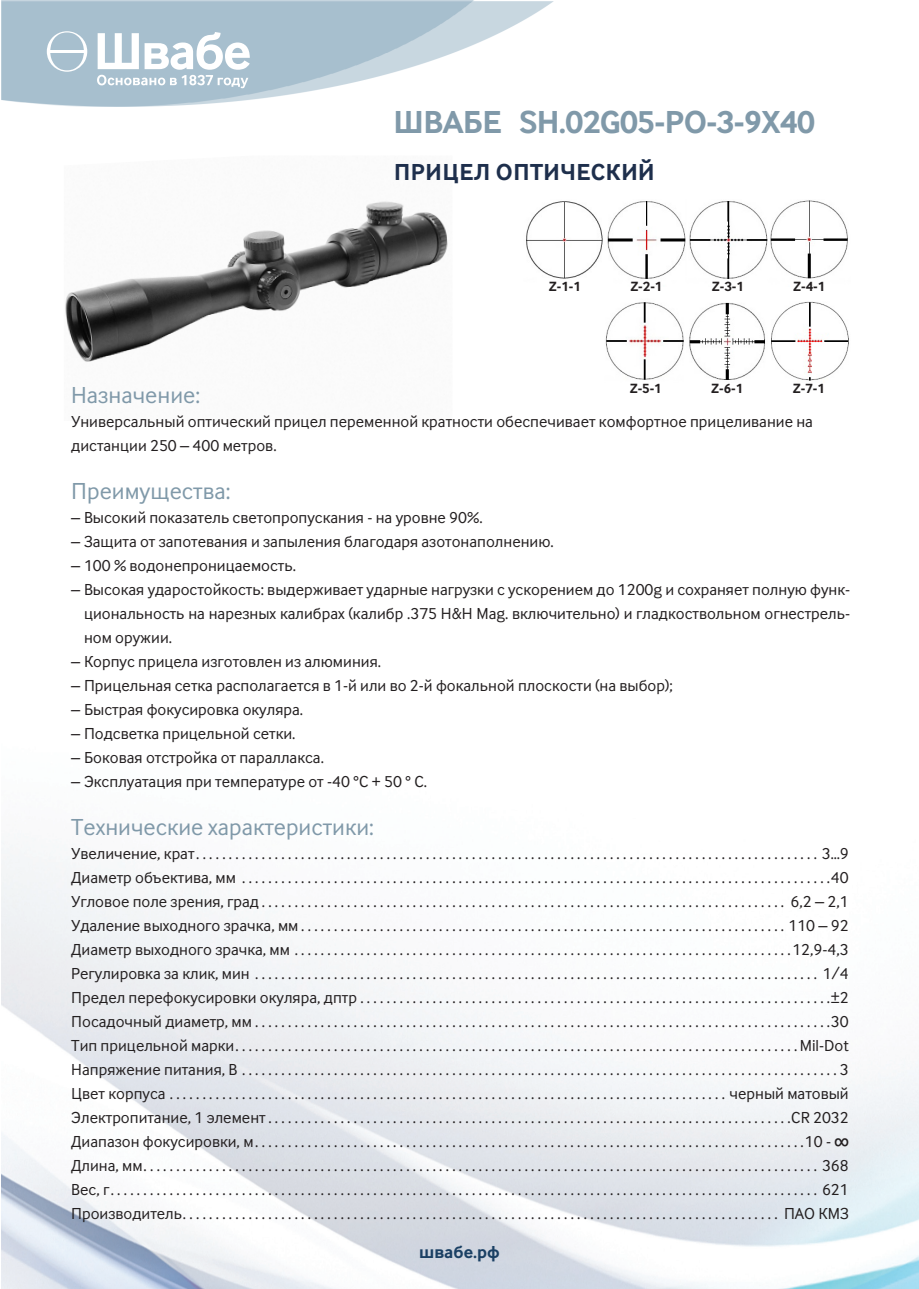
<style>
.page{position:relative;width:919px;height:1289px;background:#fff}
.page>*{position:absolute;margin:0;border:0;box-sizing:border-box;transform-origin:0 0}
.Заголовок_в_артикуле{font:700 33px "Inter Face Corp";letter-spacing:-.02em;color:#8099a9}
.Подзаголовок_2{font:24px "Inter Face Corp";color:#8099a9}
.Заголовок_в_артикуле-2{font:700 24px "Inter Face Corp";letter-spacing:.02em;color:#1e2f4c}
.tabl_text2{font:700 18px "Inter Face Corp";color:#1b4064}
.tabl_text3{font:16.5px "Inter Face Corp";color:#231f20}
.Основной_текст{font:16.5px/24px "Inter Face Corp";color:#231f20;text-align:justify}
.Подзаголовок_2-2{font:16.5px/24px "Inter Face Corp";color:#231f20}
.t1{font:700 13.8px "Inter Face Corp";color:#231f20}
.s1{font-size:27px}
</style>
<div class="page">
<img style="left:1px;top:1px;width:917px;height:1287px">
<img style="left:1px;top:1px;width:552px;height:105px">
<svg style="left:47px;top:31px;width:40px;height:41px"></svg>
<svg style="left:97px;top:32px;width:153px;height:56px"></svg>
<img style="left:64px;top:156px;width:388px;height:265px">
<img style="left:523px;top:200px;width:327px;height:86px">
<img style="left:604px;top:298px;width:246px;height:84px">
<p class="Заголовок_в_артикуле" style="left:393px;top:103px;width:423px">ШВАБЕ SH.02G05-PO-3-9Х40</p>
<p class="Заголовок_в_артикуле-2" style="left:394px;top:158px;width:262px">ПРИЦЕЛ ОПТИЧЕСКИЙ</p>
<p class="t1" style="left:548px;top:278px;width:34px">Z-1-1</p>
<p class="t1" style="left:630px;top:278px;width:34px">Z-2-1</p>
<p class="t1" style="left:711px;top:278px;width:34px">Z-3-1</p>
<p class="t1" style="left:793px;top:278px;width:34px">Z-4-1</p>
<p class="t1" style="left:711px;top:380px;width:34px">Z-6-1</p>
<p class="t1" style="left:629px;top:380px;width:34px">Z-5-1</p>
<p class="t1" style="left:792px;top:380px;width:34px">Z-7-1</p>
<p class="Подзаголовок_2" style="left:71px;top:381px;width:130px">Назначение:</p>
<p class="Подзаголовок_2-2" style="left:71px;top:409px;width:743px">Универсальный оптический прицел переменной кратности обеспечивает комфортное прицеливание на дистанции 250 – 400 метров.</p>
<p class="Подзаголовок_2" style="left:71px;top:477px;width:161px">Преимущества:</p>
<p class="Основной_текст" style="left:71px;top:505px;width:411px">– Высокий показатель светопропускания - на уровне 90%.</p>
<p class="Основной_текст" style="left:71px;top:529px;width:482px">– Защита от запотевания и запыления благодаря азотонаполнению.</p>
<p class="Основной_текст" style="left:71px;top:553px;width:225px">– 100 % водонепроницаемость.</p>
<p class="Основной_текст" style="left:84px;top:577px;width:767px;text-indent:-13px">– Высокая ударостойкость: выдерживает ударные нагрузки с ускорением до 1200g и сохраняет полную функ&shy;циональность на нарезных калибрах (калибр .375 H&amp;H Mag. включительно) и гладкоствольном огнестрель&shy;ном оружии.</p>
<p class="Основной_текст" style="left:71px;top:649px;width:310px">– Корпус прицела изготовлен из алюминия.</p>
<p class="Основной_текст" style="left:71px;top:673px;width:603px">– Прицельная сетка располагается в 1-й или во 2-й фокальной плоскости (на выбор);</p>
<p class="Основной_текст" style="left:71px;top:697px;width:232px">– Быстрая фокусировка окуляра.</p>
<p class="Основной_текст" style="left:71px;top:721px;width:224px">– Подсветка прицельной сетки.</p>
<p class="Основной_текст" style="left:71px;top:745px;width:253px">– Боковая отстройка от параллакса.</p>
<p class="Основной_текст" style="left:71px;top:769px;width:356px">– Эксплуатация при температуре от -40 °С + 50 ° С.</p>
<p class="Подзаголовок_2" style="left:71px;top:813px;width:304px">Технические характеристики:</p>
<p class="tabl_text3" style="left:71px;top:844px;width:779px">Увеличение, крат . . . . . . . . . . . . . . . . . . . . . . . . . . . . . . . . . . . . . . . . . . . . . . . . . . . . . . . . . . . . . . . . . . . . . . . . . . . . . . . . . . . . . . . . . . . . . . . 3…9</p>
<p class="tabl_text3" style="left:71px;top:868px;width:779px">Диаметр объектива, мм . . . . . . . . . . . . . . . . . . . . . . . . . . . . . . . . . . . . . . . . . . . . . . . . . . . . . . . . . . . . . . . . . . . . . . . . . . . . . . . . . . . . . . . . . 40</p>
<p class="tabl_text3" style="left:71px;top:892px;width:779px">Угловое поле зрения, град . . . . . . . . . . . . . . . . . . . . . . . . . . . . . . . . . . . . . . . . . . . . . . . . . . . . . . . . . . . . . . . . . . . . . . . . . . . . . . . . 6,2 – 2,1</p>
<p class="tabl_text3" style="left:71px;top:916px;width:779px">Удаление выходного зрачка, мм . . . . . . . . . . . . . . . . . . . . . . . . . . . . . . . . . . . . . . . . . . . . . . . . . . . . . . . . . . . . . . . . . . . . . . . . . . 110 – 92</p>
<p class="tabl_text3" style="left:71px;top:940px;width:779px">Диаметр выходного зрачка, мм . . . . . . . . . . . . . . . . . . . . . . . . . . . . . . . . . . . . . . . . . . . . . . . . . . . . . . . . . . . . . . . . . . . . . . . . . . . 12,9-4,3</p>
<p class="tabl_text3" style="left:71px;top:964px;width:779px">Регулировка за клик, мин . . . . . . . . . . . . . . . . . . . . . . . . . . . . . . . . . . . . . . . . . . . . . . . . . . . . . . . . . . . . . . . . . . . . . . . . . . . . . . . . . . . . . . 1/4</p>
<p class="tabl_text3" style="left:71px;top:988px;width:779px">Предел перефокусировки окуляра, дптр . . . . . . . . . . . . . . . . . . . . . . . . . . . . . . . . . . . . . . . . . . . . . . . . . . . . . . . . . . . . . . . . . . . . . . . ±2</p>
<p class="tabl_text3" style="left:71px;top:1012px;width:779px">Посадочный диаметр, мм . . . . . . . . . . . . . . . . . . . . . . . . . . . . . . . . . . . . . . . . . . . . . . . . . . . . . . . . . . . . . . . . . . . . . . . . . . . . . . . . . . . . . . . 30</p>
<p class="tabl_text3" style="left:71px;top:1036px;width:779px">Тип прицельной марки . . . . . . . . . . . . . . . . . . . . . . . . . . . . . . . . . . . . . . . . . . . . . . . . . . . . . . . . . . . . . . . . . . . . . . . . . . . . . . . . . . . . . Mil-Dot</p>
<p class="tabl_text3" style="left:71px;top:1060px;width:778px">Напряжение питания, В . . . . . . . . . . . . . . . . . . . . . . . . . . . . . . . . . . . . . . . . . . . . . . . . . . . . . . . . . . . . . . . . . . . . . . . . . . . . . . . . . . . . . . . . . . 3</p>
<p class="tabl_text3" style="left:71px;top:1084px;width:779px">Цвет корпуса . . . . . . . . . . . . . . . . . . . . . . . . . . . . . . . . . . . . . . . . . . . . . . . . . . . . . . . . . . . . . . . . . . . . . . . . . . . . . . . . . . . . . черный матовый</p>
<p class="tabl_text3" style="left:71px;top:1108px;width:779px">Электропитание, 1 элемент . . . . . . . . . . . . . . . . . . . . . . . . . . . . . . . . . . . . . . . . . . . . . . . . . . . . . . . . . . . . . . . . . . . . . . . . . . . . . . . CR 2032</p>
<p class="tabl_text3" style="left:71px;top:1132px;width:778px">Диапазон фокусировки, м . . . . . . . . . . . . . . . . . . . . . . . . . . . . . . . . . . . . . . . . . . . . . . . . . . . . . . . . . . . . . . . . . . . . . . . . . . . . . . . . . . . 10 - <span class="s1">∞</span></p>
<p class="tabl_text3" style="left:71px;top:1156px;width:779px">Длина, мм . . . . . . . . . . . . . . . . . . . . . . . . . . . . . . . . . . . . . . . . . . . . . . . . . . . . . . . . . . . . . . . . . . . . . . . . . . . . . . . . . . . . . . . . . . . . . . . . . . . . . . . 368</p>
<p class="tabl_text3" style="left:71px;top:1180px;width:779px">Вес, г . . . . . . . . . . . . . . . . . . . . . . . . . . . . . . . . . . . . . . . . . . . . . . . . . . . . . . . . . . . . . . . . . . . . . . . . . . . . . . . . . . . . . . . . . . . . . . . . . . . . . . . . . . . . 621</p>
<p class="tabl_text3" style="left:71px;top:1204px;width:779px">Производитель . . . . . . . . . . . . . . . . . . . . . . . . . . . . . . . . . . . . . . . . . . . . . . . . . . . . . . . . . . . . . . . . . . . . . . . . . . . . . . . . . . . . . . . . . . . ПАО КМЗ</p>
<p class="tabl_text2" style="left:419px;top:1241px;width:82px">швабе.рф</p>
</div>
